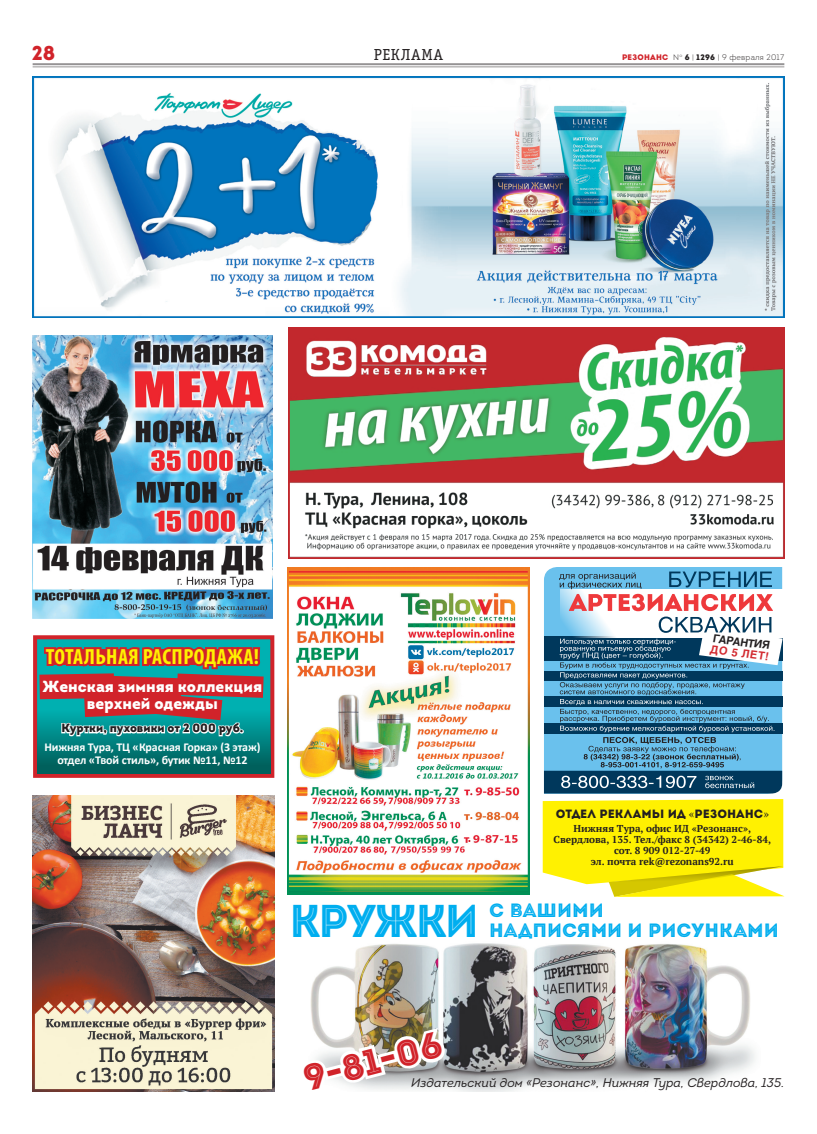
<style>
.page{position:relative;width:817px;height:1134px;background:#fff}
.page>*{position:absolute;margin:0;border:0;box-sizing:border-box;transform-origin:0 0}
.t1{font:45.9px "Intro Inline";letter-spacing:-.04em;color:#00aeef;scale:.95 1}
.t2{font:36.3px "Intro Inline";color:#d1232a}
.t3{font:700 condensed 22px "Myriad Pro";letter-spacing:.02em;color:#fff101}
.t4{font:900 20px "Intro";color:#d1232a}
.t5{font:19.2px/19.2px "Intro Inline";color:#00aeef}
.t6{font:900 16px/17.6px "Intro";color:#fff;text-align:center}
.t7{font:16px "Officina Serif C";letter-spacing:.04em;color:#231f20}
.t8{font:italic 12.5px "Intro";color:#231f20}
.t9{font:700 12px/13.2px "Calibri";letter-spacing:-.01em;color:#fff;text-align:center}
.t10{font:900 12px "Intro";color:#231f20}
.t11{font:12px "Intro";color:#231f20}
.t12{font:700 11px "Helios";color:#231f20}
.t13{font:700 11px "Helios";color:#d22a30}
.t14{font:700 10px/11px "PT Serif";color:#231f20;text-align:center}
.t15{font:300 8px "Intro";letter-spacing:.03em;color:#231f20}
.s1{font-weight:900;color:#d1232a}
.s2{font-weight:400}
.s3{font-family:"PT Serif"}
.s4{font-family:"Intro Black Caps"}
</style>
<div class="page">
<hr style="left:33px;top:63px;width:751px;height:2px;background:#231f20">
<hr style="left:33px;top:67px;width:751px;height:1px;background:#231f20">
<svg style="left:544px;top:567px;width:238px;height:227px"></svg>
<svg style="left:544px;top:571px;width:238px;height:222px"></svg>
<svg style="left:542px;top:799px;width:242px;height:98px;background:#fcef19"></svg>
<img style="left:288px;top:567px;width:241px;height:327px">
<img style="left:288px;top:328px;width:496px;height:231px">
<img style="left:33px;top:77px;width:750px;height:241px">
<img style="left:310px;top:943px;width:445px;height:148px">
<svg style="left:310px;top:1024px;width:137px;height:67px"></svg>
<img style="left:32px;top:795px;width:242px;height:296px">
<img style="left:32px;top:335px;width:241px;height:284px">
<div style="left:33px;top:635px;width:241px;height:143px;background:#00b1b2;border:4px solid #d1232a"></div>
<div style="left:37px;top:699px;width:233px;height:75px;background:linear-gradient(to bottom,#00babc,#005853)"></div>
<svg style="left:39px;top:647px;width:224px;height:96px"></svg>
<h3 class="t4" style="left:32px;top:39px;width:25px">28</h3>
<h3 class="t7" style="left:374px;top:45px;width:71px">РЕКЛАМА</h3>
<p class="t15" style="left:622px;top:52px;width:164px"><span class="s1">РЕЗОНАНС</span> N<sup>o</sup> <span class="s2">6</span> | <span class="s2">1296</span> | 9 февраля 2017</p>
<h3 class="t3" style="left:46px;top:643px;width:215px">ТОТАЛЬНАЯ РАСПРОДАЖА!</h3>
<h3 class="t6" style="left:43px;top:677px;width:221px">Женская зимняя коллекция верхней одежды</h3>
<p class="t10" style="left:61px;top:720px;width:183px">Куртки, пуховики от 2 000 руб.</p>
<p class="t9" style="left:44px;top:740px;width:217px">Нижняя Тура, ТЦ «Красная Горка» (3 этаж) отдел «Твой стиль», бутик №11, №12</p>
<p class="t12" style="left:713px;top:632px;width:59px;rotate:7deg">ГАРАНТИЯ</p>
<p class="t13" style="left:710px;top:643px;width:61px;rotate:7deg">ДО 5 ЛЕТ!</p>
<p class="t11" style="left:555px;top:806px;width:215px">ОТДЕЛ РЕКЛАМЫ ид <span class="s3">«</span>РЕЗОНАНС<span class="s3">»</span></p>
<p class="t14" style="left:553px;top:822px;width:219px">Нижняя Тура, офис ИД «Резонанс»,<br>Свердлова, 135. Тел./факс 8 (34342) 2-46-84, сот. 8 909 012-27-49<br>эл. почта rek@rezonans92.ru</p>
<h1 class="t1" style="left:289px;top:893px;width:201px">кружки</h1>
<h3 class="t5" style="left:489px;top:901px;width:291px">с вашими<br>надписями и рисунками</h3>
<h2 class="t2" style="left:299px;top:1057px;width:143px;rotate:-14deg">9<span class="s4">-</span>81<span class="s4">-</span>06</h2>
<p class="t8" style="left:411px;top:1075px;width:374px">Издательский дом «Резонанс», Нижняя Тура, Свердлова, 135.</p>
</div>
